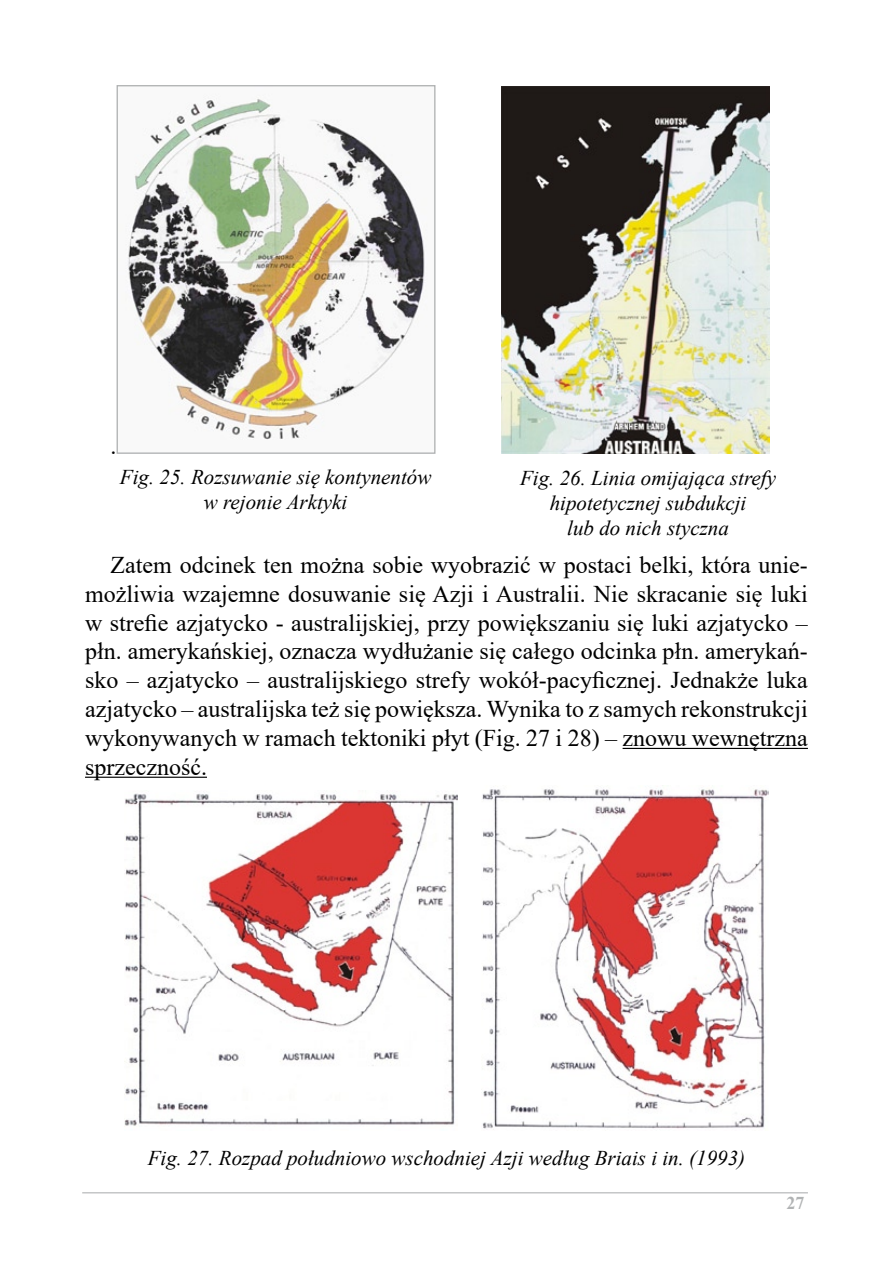
<style>
.page{position:relative;width:893px;height:1263px;background:#fff}
.page>*{position:absolute;margin:0;border:0;box-sizing:border-box;transform-origin:0 0}
.t1{font:24px/28.8px "Times New Roman";color:#000;text-align:justify}
.t2{font:italic 21px/25.2px "Times New Roman";color:#000;text-align:center}
.t3{font:700 18px "Times New Roman";color:#b1b3b4}
</style>
<div class="page">
<hr style="left:82px;top:1192px;width:726px;height:1px;background:#b1b3b4">
<hr style="left:623px;top:748px;width:185px;height:1px;background:#000">
<hr style="left:85px;top:777px;width:122px;height:1px;background:#000">
<img style="left:127px;top:97px;width:298px;height:343px">
<div style="left:117px;top:85px;width:318px;height:369px;border:1px solid #b1b3b4"></div>
<img style="left:501px;top:86px;width:268px;height:368px">
<img style="left:124px;top:793px;width:333px;height:333px">
<img style="left:482px;top:789px;width:287px;height:341px">
<p class="t1" style="left:111px;top:431px;width:7px">.</p>
<p class="t2" style="left:120px;top:464px;width:313px">Fig. 25. Rozsuwanie się kontynentów w rejonie Arktyki</p>
<p class="t2" style="left:520px;top:465px;width:257px">Fig. 26. Linia omijająca strefy hipotetycznej subdukcji<br>lub do nich styczna</p>
<p class="t1" style="left:85px;top:550px;width:724px;text-indent:26px">Zatem odcinek ten można sobie wyobrazić w postaci belki, która unie&shy;możliwia wzajemne dosuwanie się Azji i Australii. Nie skracanie się luki w strefie azjatycko - australijskiej, przy powiększaniu się luki azjatycko – płn. amerykańskiej, oznacza wydłużanie się całego odcinka płn. amerykań&shy;sko – azjatycko – australijskiego strefy wokół-pacyficznej. Jednakże luka azjatycko – australijska też się powiększa. Wynika to z samych rekonstrukcji wykonywanych w ramach tektoniki płyt (Fig. 27 i 28) – znowu wewnętrzna sprzeczność.</p>
<p class="t2" style="left:148px;top:1144px;width:599px">Fig. 27. Rozpad południowo wschodniej Azji według Briais i in. (1993)</p>
<p class="t3" style="left:786px;top:1189px;width:19px">27</p>
</div>
